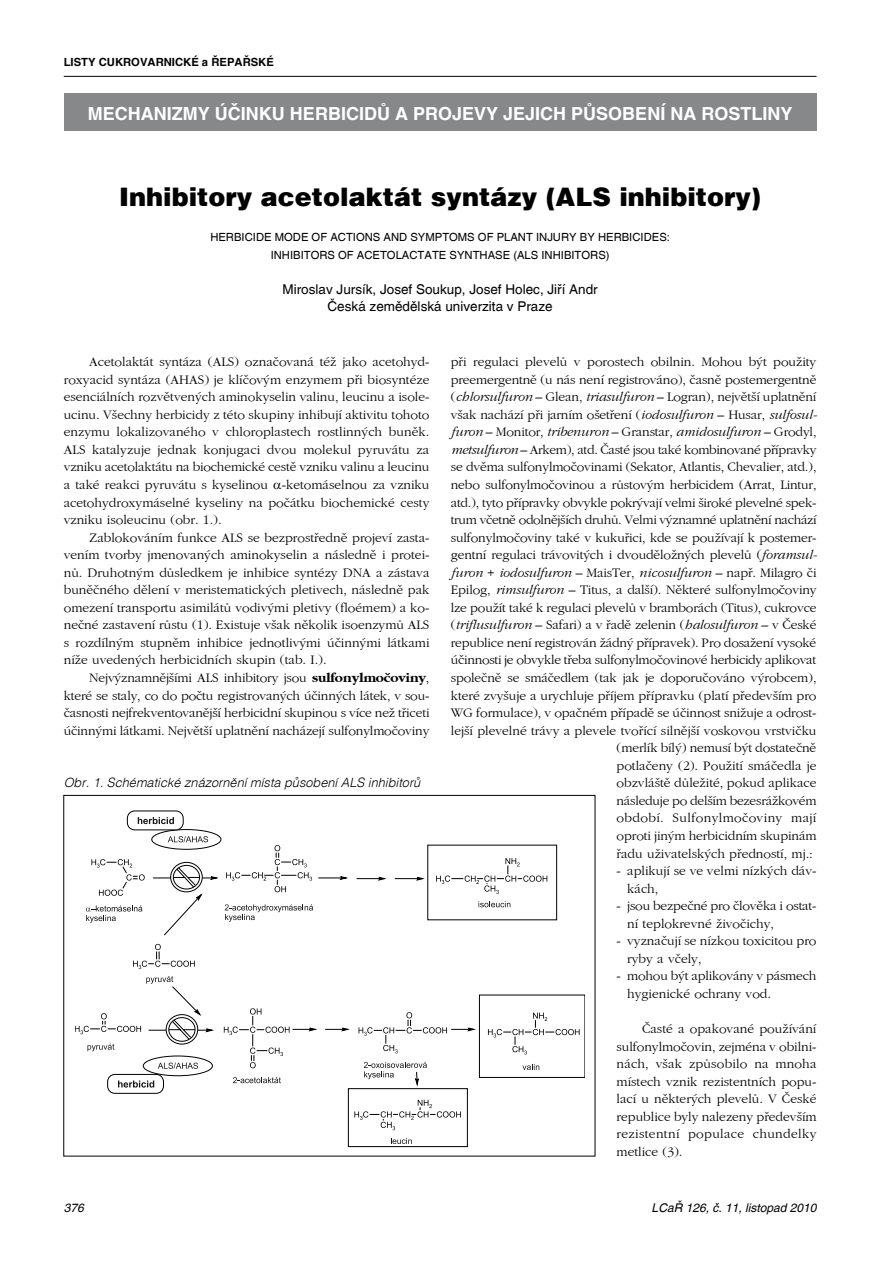
<style>
.page{position:relative;width:893px;height:1263px;background:#fff}
.page>*{position:absolute;margin:0;border:0;box-sizing:border-box;transform-origin:0 0}
.t1{font:25.5px "Switzerland Black Plain";color:#000}
.t2{font:700 18px "Switzerland";color:#fff}
.t3{font:13.5px/17.5px "Gatineau Plain";color:#000;text-align:justify}
.t4{font:italic 13.5px "Gatineau";letter-spacing:-.01em;color:#000}
.t5{font:13.5px/17.5px "Switzerland Plain";color:#000;text-align:center}
.t6{font:italic 300 12.75px "Switzerland";color:#000}
.t7{font:italic 12px "Switzerland";color:#000}
.t8{font:11.25px/17.5px "Switzerland Plain";color:#000}
.t9{font:700 11.25px "Switzerland";color:#000}
.s1{font-family:"Gatineau";font-weight:700}
.s2{font-family:"Gatineau";font-style:italic}
.s3{font-family:"Gatineau Plain";font-style:normal}
</style>
<div class="page">
<hr style="left:64px;top:76px;width:752px;height:1px;background:#000">
<div style="left:64px;top:94px;width:752px;height:37px;background:#87888a"></div>
<div style="left:348px;top:1088px;width:120px;height:59px;background:#fff;border:1px solid #000"></div>
<svg style="left:152px;top:829px;width:69px;height:20px"></svg>
<div style="left:152px;top:829px;width:69px;height:20px;border:1px solid #000;border-radius:50%"></div>
<div style="left:127px;top:811px;width:56px;height:19px;border:1px solid #000;border-radius:7px"></div>
<svg style="left:354px;top:1100px;width:107px;height:30px"></svg>
<svg style="left:391px;top:1138px;width:21px;height:6px"></svg>
<svg style="left:138px;top:817px;width:36px;height:7px"></svg>
<div style="left:107px;top:1074px;width:57px;height:19px;border:1px solid #000;border-radius:7px"></div>
<svg style="left:75px;top:836px;width:505px;height:251px"></svg>
<p class="t9" style="left:64px;top:55px;width:212px">LISTY CUKROVARNICKÉ A ŘEPAŘSKÉ</p>
<h2 class="t2" style="left:88px;top:102px;width:165px">MECHANIZMY ÚČINKU</h2>
<h2 class="t2" style="left:290px;top:102px;width:137px">HERBICIDŮ A PRO</h2>
<h2 class="t2" style="left:452px;top:102px;width:23px">JEVY</h2>
<h2 class="t2" style="left:503px;top:102px;width:211px">JEJICH PŮSOBENÍ NA ROSTLINY</h2>
<h1 class="t1" style="left:119px;top:180px;width:643px">Inhibitory acetolaktát syntázy (ALS inhibitory)</h1>
<p class="t8" style="left:271px;top:228px;width:401px;text-indent:-60px">HERBICIDE MODE OF ACTIONS AND SYMPTOMS OF PLANT INJURY BY HERBICIDES:<br>I NHIBITORS OF ACETOLACTATE SYNTHASE (ALS</p>
<p class="t8" style="left:541px;top:246px;width:70px">INHIBITORS)</p>
<p class="t5" style="left:283px;top:280px;width:317px">MIROSLAV JURSÍK, JOSEF SOUKUP, JOSEF HOLEC, JIŘÍ ANDR<br>ČESKÁ ZEMĚDĚLSKÁ UNIVERZITA V PRAZE</p>
<p class="t3" style="left:64px;top:353px;width:367px;text-indent:26px">Acetolaktát syntáza (ALS) označovaná též jako acetohyd&shy;roxyacid syntáza (AHAS) je klíčovým enzymem při biosyntéze esenciálních rozvětvených aminokyselin valinu, leucinu a isole&shy;ucinu. Všechny herbicidy z této skupiny inhibují aktivitu tohoto enzymu lokalizovaného v chloroplastech rostlinných buněk.<br>ALS katalyzuje jednak konjugaci dvou molekul pyruvátu za vzniku acetolaktátu na biochemické cestě vzniku valinu a leucinu a také reakci pyruvátu s kyselinou -ketomáselnou za vzniku acetohydroxymáselné kyseliny na počátku biochemické cesty vzniku isoleucinu (obr. 1.).</p>
<p class="t3" style="left:64px;top:529px;width:367px;text-indent:26px">Zablokováním funkce ALS se bezprostředně projeví zasta&shy;vením tvorby jmenovaných aminokyselin a následně i protei&shy;nů. Druhotným důsledkem je inhibice syntézy DNA a zástava buněčného dělení v meristematických pletivech, následně pak omezení transportu asimilátů vodivými pletivy (floémem) a ko&shy;nečné zastavení růstu (1). Existuje však několik isoenzymů ALS s rozdílným stupněm inhibice jednotlivými účinnými látkami níže uvedených herbicidních skupin (tab. I.).</p>
<p class="t3" style="left:64px;top:669px;width:367px;text-indent:26px">Nejvýznamnějšími ALS inhibitory jsou <span class="s1">sulfonylmočoviny</span>, které se staly, co do počtu registrovaných účinných látek, v sou&shy;časnosti nejfrekventovanější herbicidní skupinou s více než třiceti účinnými látkami. Největší uplatnění nacházejí sulfonylmočoviny</p>
<p class="t6" style="left:64px;top:775px;width:358px">Obr. 1. Schématické znázornění místa působení ALS inhibitorů</p>
<p class="t3" style="left:451px;top:353px;width:368px">při regulaci plevelů v porostech obilnin. Mohou být použity preemergentně (u nás není registrováno), časně postemergentně (<span class="s2">chlorsulfuron</span> – Glean, <span class="s2">triasulfuron</span> – Logran), největší uplatnění však nachází při jarním ošetření (<span class="s2">iodosulfuron</span> – Husar, <span class="s2">sulfosul-</span></p>
<p class="t4" style="left:451px;top:425px;width:367px">furon <span class="s3">– Monitor,</span> tribenuron <span class="s3">– Granstar,</span> amidosulfuron <span class="s3">– Grodyl,</span></p>
<p class="t3" style="left:451px;top:441px;width:368px"><span class="s2">metsulfuron</span> – Arkem), atd. Časté jsou také kombinované přípravky se dvěma sulfonylmočovinami (Sekator, Atlantis, Chevalier, atd.), nebo sulfonylmočovinou a růstovým herbicidem (Arrat, Lintur, atd.), tyto přípravky obvykle pokrývají velmi široké plevelné spek&shy;trum včetně odolnějších druhů. Velmi významné uplatnění nachází sulfonylmočoviny také v kukuřici, kde se používají k postemer&shy;gentní regulaci trávovitých i dvouděložných plevelů (<span class="s2">foramsul-</span></p>
<p class="t4" style="left:451px;top:565px;width:367px">furon <span class="s3">+</span> iodosulfuron <span class="s3">– MaisTer,</span> nicosulfuron <span class="s3">– např. Milagro či</span></p>
<p class="t3" style="left:451px;top:581px;width:367px">Epilog, <span class="s2">rimsulfuron</span> – Titus, a další). Některé sulfonylmočoviny lze použít také k regulaci plevelů v bramborách (Titus), cukrovce (<span class="s2">triflusulfuron</span> – Safari) a v řadě zelenin (<span class="s2">halosulfuron</span> – v České republice není registrován žádný přípravek). Pro dosažení vysoké účinnosti je obvykle třeba sulfonylmočovinové herbicidy aplikovat společně se smáčedlem (tak jak je doporučováno výrobcem), které zvyšuje a urychluje příjem přípravku (platí především pro WG formulace), v opačném případě se účinnost snižuje a odrost&shy;lejší plevelné trávy a plevele tvořící silnější voskovou vrstvičku</p>
<p class="t3" style="left:617px;top:739px;width:202px">(merlík bílý) nemusí být dostatečně potlačeny (2). Použití smáčedla je obzvláště důležité, pokud aplikace následuje po delším bezesrážkovém období. Sulfonylmočoviny mají oproti jiným herbicidním skupinám řadu uživatelských předností, mj.:</p>
<p class="t3" style="left:627px;top:862px;width:191px;text-indent:-11px">- aplikují se ve velmi nízkých dáv&shy;kách,</p>
<p class="t3" style="left:627px;top:897px;width:190px;text-indent:-11px">- jsou bezpečné pro člověka i ostat&shy;ní teplokrevné živočichy,</p>
<p class="t3" style="left:627px;top:932px;width:191px;text-indent:-11px">- vyznačují se nízkou toxicitou pro ryby a včely,</p>
<p class="t3" style="left:627px;top:968px;width:191px;text-indent:-11px">- mohou být aplikovány v pásmech hygienické ochrany vod.</p>
<p class="t3" style="left:617px;top:1020px;width:202px;text-indent:26px">Časté a opakované používání sulfonylmočovin, zejména v obilni&shy;nách, však způsobilo na mnoha místech vznik rezistentních popu&shy;lací u některých plevelů. V České republice byly nalezeny především rezistentní populace chundelky metlice (3).</p>
<p class="t7" style="left:64px;top:1201px;width:22px">376</p>
<p class="t7" style="left:652px;top:1201px;width:166px">LCaŘ 126, č. 11, listopad 2010</p>
</div>
